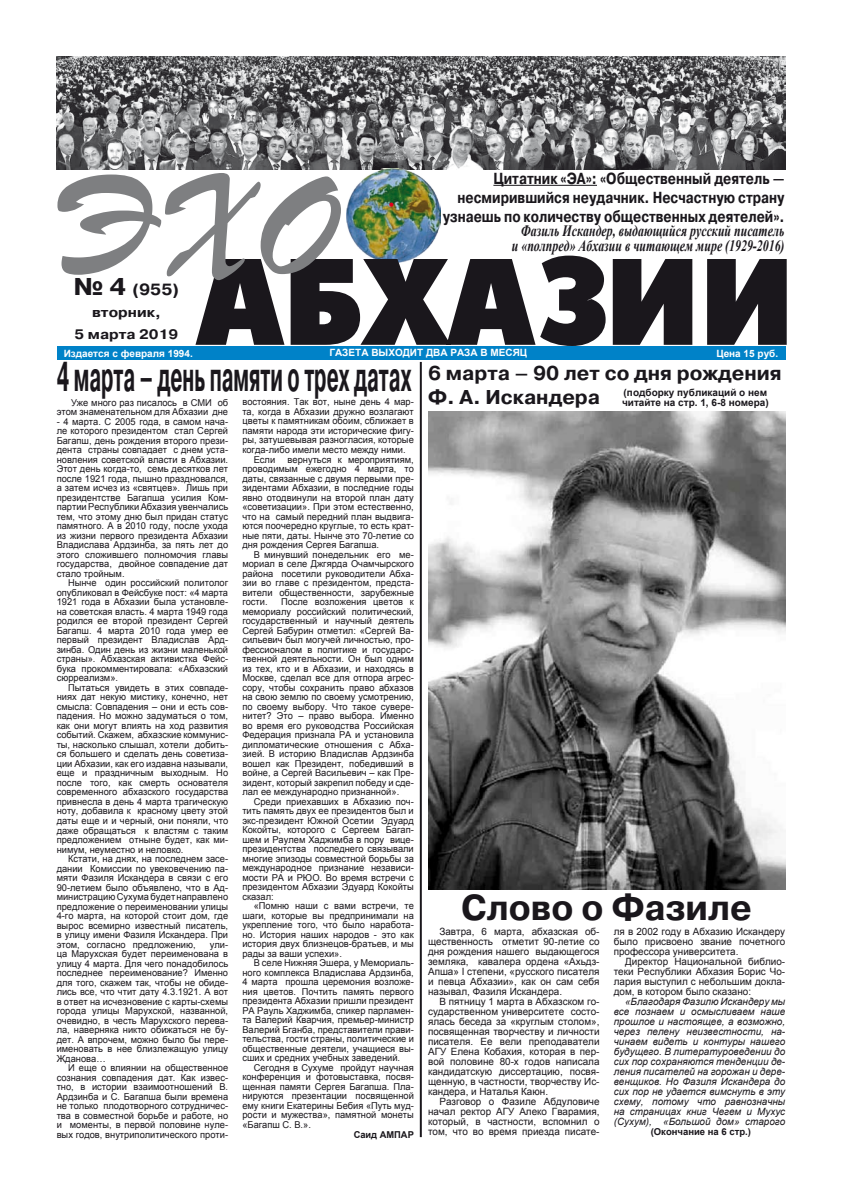
<style>
.page{position:relative;width:842px;height:1191px;background:#fff}
.page>*{position:absolute;margin:0;border:0;box-sizing:border-box;transform-origin:0 0}
.t1{font:700 41.8px "Pragmatica C";color:#1a171c;scale:.46 1}
.t2{font:700 36px "Pragmatica C";color:#1a171c}
.t3{font:700 20px/24px "Pragmatica C";color:#1a171c}
.t4{font:700 16.2px "Pragmatica C";color:#1a171c;scale:1.06 1}
.t5{font:700 16px/19px "Pragmatica C";color:#1a171c;text-align:right;scale:.82 1}
.t6{font:italic 700 15.8px/14.6px "Times New Roman";color:#1a171c;text-align:center;scale:.75 1}
.t7{font:700 13.8px/21.9px "Pragmatica C";color:#1a171c;text-align:center;scale:1.09 1}
.t8{font:10px/10px "Arial";color:#1a171c;text-align:justify}
.t9{font:italic 10px/10px "Arial";color:#1a171c;text-align:justify}
.t10{font:700 10px "Arial";color:#fff}
.t11{font:700 10px/10px "Arial";color:#1a171c}
.t12{font:9.5px/9.5px "Arial";color:#1a171c;text-align:justify}
.t13{font:700 9.5px "Arial";color:#1a171c}
.s1{font-size:24.3px}
</style>
<div class="page">
<hr style="left:493px;top:185px;width:104px;height:1px;background:#1a171c">
<img style="left:57px;top:57px;width:728px;height:113px">
<div style="left:57px;top:346px;width:728px;height:14px;background:#0082c8"></div>
<img style="left:346px;top:169px;width:94px;height:87px">
<svg style="left:195px;top:256px;width:592px;height:90px;fill:#1a171c"></svg>
<svg style="left:57px;top:173px;width:284px;height:107px"></svg>
<hr style="left:420px;top:362px;width:2px;height:775px;background:#1a171c">
<img style="left:428px;top:411px;width:357px;height:478px">
<h3 class="t5" style="left:443px;top:169px;width:418px">Цитатник «ЭА»: «Общественный деятель — несмирившийся неудачник. Несчастную страну узнаешь по количеству общественных деятелей».</h3>
<h3 class="t6" style="left:512px;top:223px;width:365px">Фазиль Искандер, выдающийся русский писатель и «полпред» Абхазии в читающем мире (1929-2016)</h3>
<h3 class="t4" style="left:74px;top:281px;width:101px"><span class="s1">№ 4</span> (955)</h3>
<h3 class="t7" style="left:75px;top:302px;width:97px">вторник,<br>5 марта 2019</h3>
<p class="t10" style="left:64px;top:346px;width:131px">Издается с февраля 1994.</p>
<p class="t10" style="left:329px;top:346px;width:198px">газета выходит два раза в месяц</p>
<p class="t10" style="left:716px;top:346px;width:63px">Цена 15 руб.</p>
<h1 class="t1" style="left:57px;top:354px;width:773px">4 марта – день памяти о трех датах</h1>
<p class="t12" style="left:57px;top:398px;width:173px;text-align:right">Уже много раз писалось в СМИ об этом знаменательном для Абхазии дне</p>
<p class="t12" style="left:57px;top:417px;width:173px">- 4 марта. С 2005 года, в самом нача&shy;ле которого президентом стал Сергей Багапш, день рождения второго прези&shy;дента страны совпадает с днем уста&shy;новления советской власти в Абхазии.<br>Этот день когда-то, семь десятков лет после 1921 года, пышно праздновался, а затем исчез из «святцев». Лишь при президентстве Багапша усилия Ком&shy;партии Республики Абхазия увенчались тем, что этому дню был придан статус памятного. А в 2010 году, после ухода из жизни первого президента Абхазии Владислава Ардзинба, за пять лет до этого сложившего полномочия главы государства, двойное совпадение дат стало тройным.</p>
<p class="t12" style="left:57px;top:578px;width:173px;text-indent:11px">Нынче один российский политолог опубликовал в Фейсбуке пост: «4 марта 1921 года в Абхазии была установле&shy;на советская власть. 4 марта 1949 года родился ее второй президент Сергей Багапш. 4 марта 2010 года умер ее первый президент Владислав Ард&shy;зинба. Один день из жизни маленькой страны». Абхазская активистка Фейс&shy;бука прокомментировала: «Абхазский сюрреализм».</p>
<p class="t12" style="left:57px;top:683px;width:173px;text-indent:11px">Пытаться увидеть в этих совпаде&shy;ниях дат некую мистику, конечно, нет смысла: Совпадения – они и есть сов&shy;падения. Но можно задуматься о том, как они могут влиять на ход развития событий. Скажем, абхазские коммунис&shy;ты, насколько слышал, хотели добить&shy;ся большего и сделать день советиза&shy;ции Абхазии, как его издавна называли, еще и праздничным выходным. Но после того, как смерть основателя современного абхазского государства привнесла в день 4 марта трагическую ноту, добавила к красному цвету этой даты еще и и черный, они поняли, что даже обращаться к властям с таким предложением отныне будет, как ми&shy;нимум, неуместно и неловко.</p>
<p class="t12" style="left:57px;top:854px;width:173px;text-indent:11px">Кстати, на днях, на последнем засе&shy;дании Комиссии по увековечению па&shy;мяти Фазиля Искандера в связи с его 90-летием было объявлено, что в Ад&shy;министрацию Сухума будет направлено предложение о переименовании улицы 4-го марта, на которой стоит дом, где вырос всемирно известный писатель, в улицу имени Фазиля Искандера. При этом, согласно предложению,</p>
<p class="t12" style="left:242px;top:397px;width:173px">востояния. Так вот, ныне день 4 мар-</p>
<p class="t12" style="left:242px;top:407px;width:173px">та, когда в Абхазии дружно возлагают</p>
<p class="t12" style="left:242px;top:416px;width:173px">цветы к памятникам обоим, сближает в</p>
<p class="t12" style="left:242px;top:426px;width:173px">памяти народа эти исторические фигу-</p>
<p class="t12" style="left:242px;top:435px;width:173px">ры, затушевывая разногласия, которые</p>
<p class="t12" style="left:242px;top:445px;width:165px">когда-либо имели место между ними.</p>
<p class="t12" style="left:254px;top:454px;width:23px">Если</p>
<p class="t12" style="left:242px;top:454px;width:173px;text-indent:45px">вернуться к мероприятиям, проводимым ежегодно 4 марта, то даты, связанные с двумя первыми пре&shy;зидентами Абхазии, в последние годы явно отодвинули на второй план дату «советизации». При этом естественно, что на самый передний план выдвига&shy;ются поочередно круглые, то есть крат&shy;ные пяти, даты. Нынче это 70-летие со дня рождения Сергея Багапша.</p>
<p class="t12" style="left:242px;top:549px;width:173px;text-indent:11px">В минувший понедельник его ме&shy;мориал в селе Джгярда Очамчырского района посетили руководители Абха&shy;зии во главе с президентом, предста&shy;вители общественности, зарубежные гости.</p>
<p class="t12" style="left:242px;top:597px;width:173px;text-indent:39px">После возложения цветов к мемориалу российский политический, государственный и научный деятель Сергей Бабурин отметил: «Сергей Ва&shy;сильевич был могучей личностью, про&shy;фессионалом в политике и государс&shy;твенной деятельности. Он был одним из тех, кто и в Абхазии, и находясь в Москве, сделал все для отпора агрес&shy;сору, чтобы сохранить право абхазов на свою землю по своему усмотрению, по своему выбору. Что такое сувере&shy;нитет? Это – право выбора. Именно во время его руководства Российская Федерация признала РА и установила дипломатические отношения с Абха&shy;зией. В историю Владислав Ардзинба вошел как Президент, победивший в войне, а Сергей Васильевич – как Пре&shy;зидент, который закрепил победу и сде&shy;лал ее международно признанной».</p>
<p class="t12" style="left:242px;top:796px;width:173px;text-indent:11px">Среди приехавших в Абхазию поч&shy;тить память двух ее президентов был и экс-президент Южной Осетии Эдуард Кокойты, которого с Сергеем Багап&shy;шем и Раулем Хаджимба в пору вице&shy;президентства последнего связывали многие эпизоды совместной борьбы за международное признание независи&shy;мости РА и РЮО. Во время встречи с президентом Абхазии Эдуард Кокойты сказал:</p>
<p class="t12" style="left:242px;top:901px;width:173px;text-indent:11px">«Помню наши с вами встречи, те шаги, которые вы предпринимали на укрепление того, что было наработа&shy;но. История наших народов - это как история двух близнецов-братьев, и мы рады за ваши успехи».</p>
<p class="t12" style="left:242px;top:958px;width:173px;text-indent:11px">В селе Нижняя Эшера, у Мемориаль&shy;ного комплекса Владислава Ардзинба, 4 марта прошла церемония возложе&shy;ния цветов. Почтить память первого президента Абхазии пришли президент РА Рауль Хаджимба, спикер парламен&shy;та Валерий Кварчия, премьер-министр Валерий Бганба, представители прави&shy;тельства, гости страны, политические и общественные деятели, учащиеся вы&shy;сших и средних учебных заведений.</p>
<p class="t12" style="left:242px;top:1062px;width:173px;text-indent:11px">Сегодня в Сухуме пройдут научная конференция и фотовыставка, посвя&shy;щенная памяти Сергея Багапша. Пла&shy;нируются презентации посвященной ему книги Екатерины Бебия «Путь муд&shy;рости и мужества», памятной монеты «Багапш С. В.».</p>
<p class="t13" style="left:354px;top:1128px;width:55px">Саид АМ ПАР</p>
<p class="t12" style="left:57px;top:939px;width:173px;text-indent:153px">ули&shy;ца Марухская будет переименована в улицу 4 марта. Для чего понадобилось последнее переименование? Именно для того, скажем так, чтобы не обиде&shy;лись все, что чтит дату 4.3.1921. А вот в ответ на исчезновение с карты-схемы города улицы Марухской, названной, очевидно, в честь Марухского перева&shy;ла, наверняка никто обижаться не бу&shy;дет. А впрочем, можно было бы пере&shy;именовать в нее близлежащую улицу Жданова…</p>
<p class="t12" style="left:57px;top:1063px;width:173px;text-indent:11px">И еще о влиянии на общественное сознания совпадения дат. Как извес&shy;тно, в истории взаимоотношений В.<br>Ардзинба и С. Багапша были времена не только плодотворного сотрудничес&shy;тва в совместной борьбе и работе, но и моменты, в первой половине нуле&shy;вых годов, внутриполитического проти-</p>
<h3 class="t3" style="left:428px;top:362px;width:355px">6 марта – 90 лет со дня рождения<br>Ф. А. Искандера</h3>
<p class="t11" style="left:622px;top:388px;width:148px">(подборку публикаций о нем читайте на стр. 1, 6-8 номера)</p>
<h2 class="t2" style="left:461px;top:888px;width:292px">Слово о Фазиле</h2>
<p class="t8" style="left:428px;top:926px;width:173px;text-indent:11px">Завтра, 6 марта, абхазская об&shy;щественность отметит 90-летие со дня рождения нашего выдающегося земляка, кавалера ордена «Ахьдз-Апша» I степени, «русского писателя и певца Абхазии», как он сам себя называл, Фазиля Искандера.</p>
<p class="t8" style="left:428px;top:996px;width:173px;text-indent:11px">В пятницу 1 марта в Абхазском го&shy;сударственном университете состо&shy;ялась беседа за «круглым столом», посвященная творчеству и личности писателя. Ее вели преподаватели АГУ Елена Кобахия, которая в пер&shy;вой половине 80-х годов написала кандидатскую диссертацию, посвя&shy;щенную, в частности, творчеству Ис&shy;кандера, и Наталья Каюн.</p>
<p class="t8" style="left:428px;top:1096px;width:173px;text-indent:11px">Разговор о Фазиле Абдуловиче начал ректор АГУ Алеко Гварамия, который, в частности, вспомнил о том, что во время приезда писате-</p>
<p class="t8" style="left:614px;top:926px;width:173px">ля в 2002 году в Абхазию Искандеру было присвоено звание почетного профессора университета.</p>
<p class="t8" style="left:614px;top:956px;width:173px;text-indent:11px">Директор Национальной библио&shy;теки Республики Абхазия Борис Чо&shy;лария выступил с небольшим докла&shy;дом, в котором было сказано:</p>
<p class="t9" style="left:614px;top:996px;width:173px;text-indent:11px">«Благодаря Фазилю Искандеру мы все познаем и осмысливаем наше прошлое и настоящее, а возможно, через пелену неизвестности, на&shy;чинаем видеть и контуры нашего будущего. В литературоведении до сих пор сохраняются тенденции де&shy;ления писателей на горожан и дере&shy;венщиков. Но Фазиля Искандера до сих пор не удается вимснуть в эту схему, потому что равнозначны на страницах книг Чегем и Мухус (Сухум), «Большой дом» старого</p>
<p class="t13" style="left:651px;top:1125px;width:102px">(Окончание на 6 стр.)</p>
</div>
